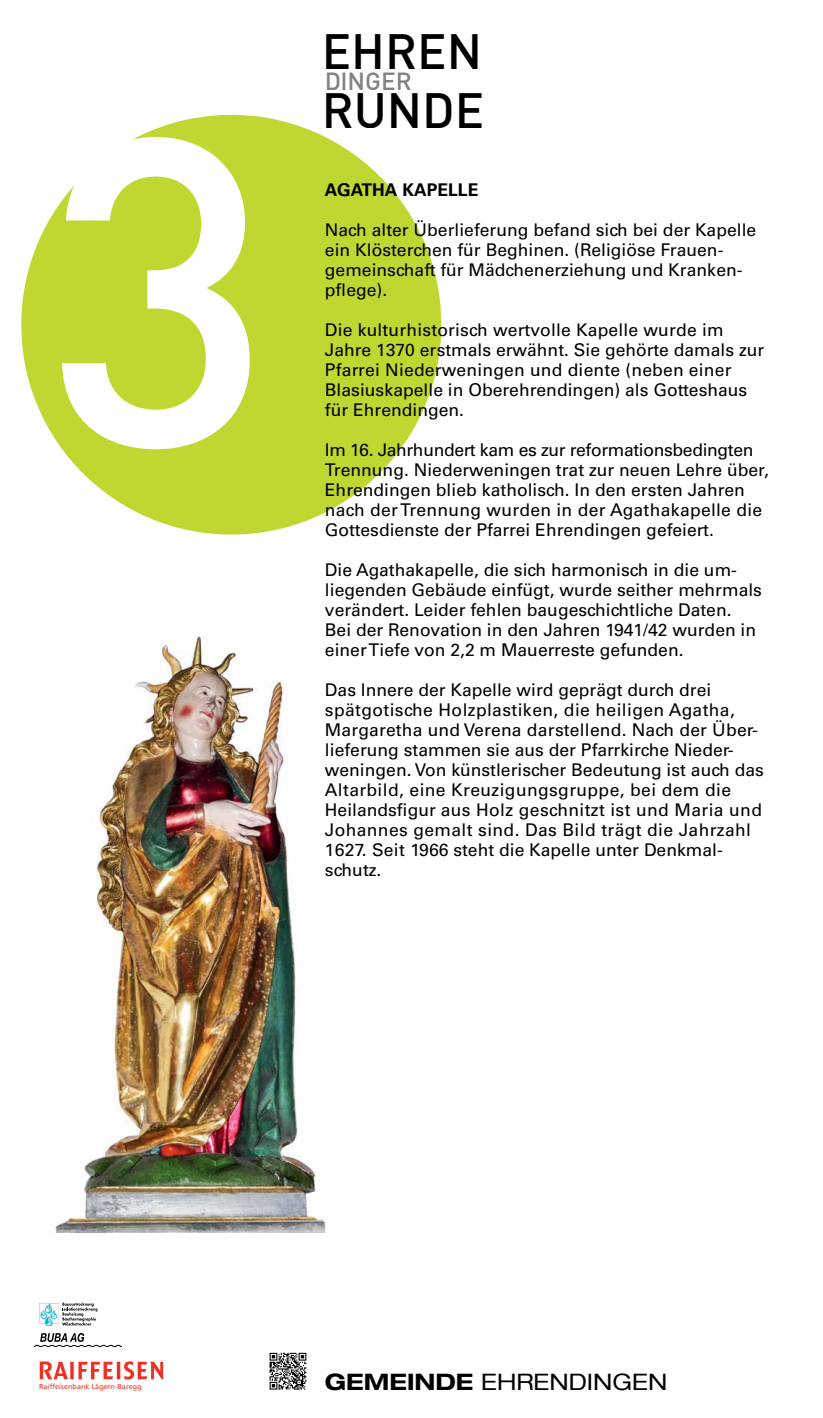
<style>
.page{position:relative;width:823px;height:1418px;background:#fff}
.page>*{position:absolute;margin:0;border:0;box-sizing:border-box;transform-origin:0 0}
.t1{font:500 430px "DIN";color:#fff}
.t2{font:500 48.9px/58.7px "DIN";color:#000}
.t3{font:500 24.5px "DIN";color:#808285}
.t4{font:expanded 22.6px "Helvetica Neue LT Com";color:#000}
.t5{font:17.5px/20px "Univers";color:#000}
.t6{font:700 17.5px "Univers";color:#000}
.t7{font:7.2px "Frutiger";letter-spacing:.005em;color:#ee3124}
.s1{font-weight:700}
</style>
<div class="page">
<img style="left:55px;top:636px;width:271px;height:596px">
<div style="left:21px;top:115px;width:420px;height:419px;background:#bfd730;border-radius:50%"></div>
<svg style="left:34px;top:1302px;width:88px;height:45px"></svg>
<div style="left:87px;top:1326px;width:33px;height:17px;background:#fff"></div>
<svg style="left:269px;top:1352px;width:38px;height:38px"></svg>
<svg style="left:269px;top:1352px;width:37px;height:37px"></svg>
<svg style="left:40px;top:1361px;width:123px;height:18px"></svg>
<h1 class="t1" style="left:44px;top:16px;width:231px">3</h1>
<h2 class="t2" style="left:321px;top:20px;width:164px">EHREN<br>RUNDE</h2>
<h3 class="t3" style="left:324px;top:65px;width:89px">DINGER</h3>
<p class="t6" style="left:325px;top:180px;width:155px">AGATHA KAPELLE</p>
<p class="t5" style="left:325px;top:220px;width:432px">Nach alter Überlieferung befand sich bei der Kapelle ein Klösterchen für Beghinen. (Religiöse Frauen&shy;gemeinschaft für Mädchenerziehung und Kranken&shy;pflege).</p>
<p class="t5" style="left:325px;top:320px;width:440px">Die kulturhistorisch wertvolle Kapelle wurde im Jahre 1370 erstmals erwähnt. Sie gehörte damals zur Pfarrei Niederweningen und diente (neben einer Blasiuskapelle in Oberehrendingen) als Gotteshaus für Ehrendingen.</p>
<p class="t5" style="left:325px;top:440px;width:445px">Im 16. Jahrhundert kam es zur reformationsbedingten Trennung. Niederweningen trat zur neuen Lehre über, Ehrendingen blieb katholisch. In den ersten Jahren nach der Trennung wurden in der Agathakapelle die Gottesdienste der Pfarrei Ehrendingen gefeiert.</p>
<p class="t5" style="left:325px;top:560px;width:438px">Die Agathakapelle, die sich harmonisch in die um&shy;liegenden Gebäude einfügt, wurde seither mehrmals verändert. Leider fehlen baugeschichtliche Daten.<br>Bei der Renovation in den Jahren 1941/42 wurden in einer Tiefe von 2,2 m Mauerreste gefunden.</p>
<p class="t5" style="left:325px;top:680px;width:440px">Das Innere der Kapelle wird geprägt durch drei spätgotische Holzplastiken, die heiligen Agatha, Margaretha und Verena darstellend. Nach der Über&shy;lieferung stammen sie aus der Pfarrkirche Nieder&shy;weningen. Von künstlerischer Bedeutung ist auch das Altarbild, eine Kreuzigungsgruppe, bei dem die Heilandsfigur aus Holz geschnitzt ist und Maria und Johannes gemalt sind. Das Bild trägt die Jahrzahl 1627. Seit 1966 steht die Kapelle unter Denkmal&shy;schutz.</p>
<p class="t7" style="left:39px;top:1382px;width:104px">Raiffeisenbank Lägern-Baregg</p>
<p class="t4" style="left:324px;top:1373px;width:344px"><span class="s1">GEMEINDE</span> EHRENDINGEN</p>
</div>
